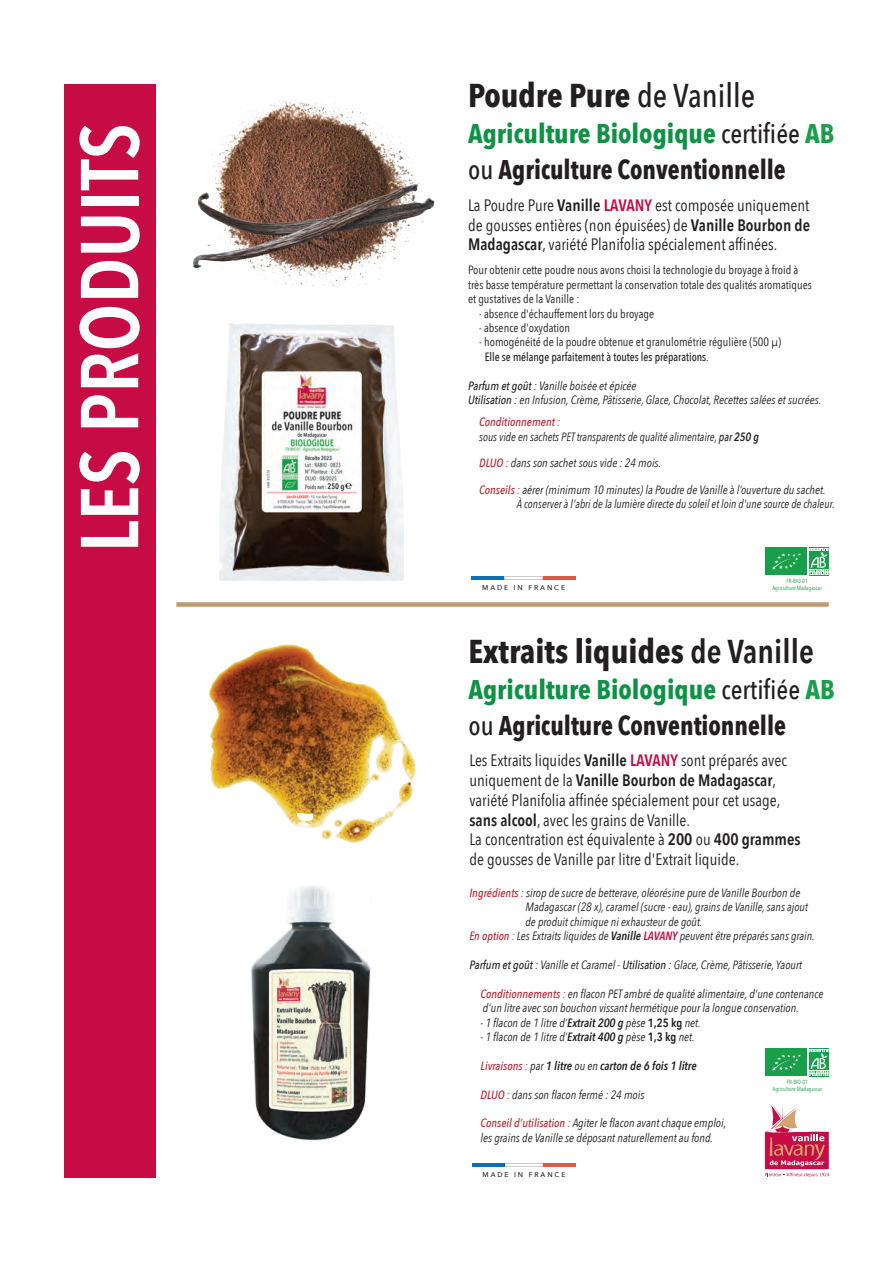
<style>
.page{position:relative;width:893px;height:1263px;background:#fff}
.page>*{position:absolute;margin:0;border:0;box-sizing:border-box;transform-origin:0 0}
.t1{font:600 81px "Avenir Next Condensed";color:#fff}
.t2{font:700 33px "Avenir Next Condensed";color:#231f20}
.t3{font:700 27px/36px "Avenir Next Condensed";color:#231f20;scale:.93 1}
.t4{font:16.5px/19.8px "Avenir Next Condensed";color:#231f20}
.t5{font:italic 12px/14.4px "Avenir Next Condensed";color:#231f20}
.t6{font:12px/14.4px "Avenir Next Condensed";color:#231f20}
.t7{font:italic 12px/14.4px "Avenir Next Condensed";color:#231f20;scale:.95 1}
.t8{font:italic 600 12px "Avenir Next Condensed";color:#231f20}
.t9{font:500 6.9px "Avenir Next";letter-spacing:.27em;color:#231f20}
.t10{font:6px/7.2px "Avenir Next Condensed";color:#189f49;text-align:center}
.s1{font-weight:500}
.s2{color:#0d9344}
.s3{color:#189f49}
.s4{font-weight:600}
.s5{font-weight:600;color:#c70b45}
.s6{font-weight:500;color:#be1d2c}
.s7{color:#be1d2c}
.s8{font-weight:600;font-style:normal}
.s9{font-weight:400;color:#be1d2c}
.s10{font-weight:400}
</style>
<div class="page">
<svg style="left:809px;top:547px;width:20px;height:29px"></svg>
<div style="left:765px;top:547px;width:42px;height:28px;background:#189f49"></div>
<svg style="left:772px;top:553px;width:29px;height:17px"></svg>
<svg style="left:809px;top:1048px;width:20px;height:29px"></svg>
<div style="left:765px;top:1048px;width:42px;height:28px;background:#189f49"></div>
<svg style="left:772px;top:1054px;width:29px;height:17px"></svg>
<div style="left:64px;top:84px;width:91px;height:1094px;background:#c70b45"></div>
<svg style="left:765px;top:1104px;width:64px;height:73px"></svg>
<div style="left:176px;top:602px;width:653px;height:5px;background:#c39a6b"></div>
<img style="left:193px;top:101px;width:242px;height:185px">
<hr style="left:472px;top:577px;width:32px;height:3px;background:#106eb5">
<hr style="left:504px;top:577px;width:39px;height:3px;background:#231f20">
<hr style="left:543px;top:577px;width:32px;height:3px;background:#e05942">
<hr style="left:472px;top:1163px;width:32px;height:3px;background:#106eb5">
<hr style="left:504px;top:1163px;width:39px;height:3px;background:#231f20">
<hr style="left:543px;top:1163px;width:33px;height:3px;background:#e05942">
<img style="left:220px;top:324px;width:183px;height:256px">
<img style="left:251px;top:885px;width:120px;height:256px">
<img style="left:209px;top:644px;width:207px;height:199px">
<h1 class="t1" style="left:40px;top:553px;width:431px;rotate:-90deg">LES PRODUITS</h1>
<h2 class="t2" style="left:468px;top:75px;width:289px">Poudre Pure <span class="s1">de Vanille</span></h2>
<h3 class="t3" style="left:468px;top:116px;width:395px"><span class="s2">Agriculture Biologique</span> <span class="s1">certifiée</span> <span class="s3">AB </span><span class="s1">ou</span> Agriculture Conventionnelle</h3>
<h3 class="t4" style="left:468px;top:194px;width:343px;text-align:justify">La Poudre Pure <span class="s4">Vanille</span> <span class="s5">LAVANY</span> est composée uniquement de gousses entières (non épuisées) de <span class="s4">Vanille Bourbon de Madagascar</span>, variété Planifolia spécialement affinées.</h3>
<p class="t6" style="left:468px;top:262px;width:345px">Pour obtenir cette poudre nous avons choisi la technologie du broyage à froid à très basse température permettant la conservation totale des qualités aromatiques et gustatives de la Vanille :</p>
<p class="t6" style="left:479px;top:306px;width:177px">- absence d'échauffement lors du broyage</p>
<p class="t6" style="left:479px;top:320px;width:92px">- absence d'oxydation</p>
<p class="t6" style="left:485px;top:334px;width:298px;text-indent:-6px">- homogénéité de la poudre obtenue et granulométrie régulière (500 µ)<br><span class="s1">Elle se mélange parfaitement à toutes les préparations</span>.</p>
<p class="t5" style="left:468px;top:378px;width:355px"><span class="s1">Parfum et goût</span> : Vanille boisée et épicée<br><span class="s1">Utilisation</span> : en Infusion, Crème, Pâtisserie, Glace, Chocolat, Recettes salées et sucrées.</p>
<p class="t7" style="left:479px;top:415px;width:296px"><span class="s6">Conditionnement</span> <span class="s7">:<br></span>sous vide en sachets PET transparents de qualité alimentaire, <span class="s1">par</span> <span class="s4">250 g</span></p>
<p class="t5" style="left:479px;top:450px;width:348px;line-height:26.4px"><span class="s6">DLUO</span> <span class="s7">:</span> dans son sachet sous vide : 24 mois.<br><span class="s6">Conseils</span> <span class="s7">:</span> aérer (minimum 10 minutes) la Poudre de Vanille à l’ouverture du sachet.</p>
<p class="t7" style="left:517px;top:497px;width:336px">À conserver à l'abri de la lumière directe du soleil et loin d'une source de chaleur.</p>
<p class="t9" style="left:482px;top:582px;width:84px">MADE IN FRANCE</p>
<p class="t10" style="left:772px;top:577px;width:51px">FR-BIO-01<br>Agriculture Madagascar</p>
<h2 class="t2" style="left:468px;top:632px;width:347px">Extraits liquides <span class="s4">de Vanille</span></h2>
<h3 class="t3" style="left:468px;top:672px;width:395px"><span class="s2">Agriculture Biologique</span> <span class="s1">certifiée</span> <span class="s3">AB </span><span class="s1">ou</span> Agriculture Conventionnelle</h3>
<p class="t4" style="left:469px;top:750px;width:333px">Les Extraits liquides <span class="s4">Vanille</span> <span class="s5">LAVANY</span> sont préparés avec uniquement de la <span class="s4">Vanille Bourbon de Madagascar</span>, variété Planifolia affinée spécialement pour cet usage, <span class="s4">sans alcool</span>, avec les grains de Vanille.<br>La concentration est équivalente à <span class="s4">200</span> ou <span class="s4">400 grammes </span>de gousses de Vanille par litre d'Extrait liquide.</p>
<p class="t5" style="left:469px;top:885px;width:333px"><span class="s6">Ingrédients</span> <span class="s7">:</span> sirop de sucre de betterave, oléorésine pure de Vanille Bourbon de</p>
<p class="t5" style="left:526px;top:900px;width:284px">Madagascar (28 x), caramel (sucre - eau), grains de Vanille, sans ajout</p>
<p class="t5" style="left:526px;top:914px;width:178px">de produit chimique ni exhausteur de goût.</p>
<p class="t5" style="left:469px;top:929px;width:347px"><span class="s6">En option</span> <span class="s7">:</span> Les Extraits liquides de <span class="s4">Vanille</span> <span class="s5">LAVANY</span> peuvent être préparés sans grain.</p>
<p class="t5" style="left:469px;top:957px;width:334px"><span class="s1">Parfum et goût</span> : Vanille et Caramel - <span class="s1">Utilisation</span> : Glace, Crème, Pâtisserie, Yaourt</p>
<p class="t5" style="left:480px;top:986px;width:344px"><span class="s6">Conditionnements</span> <span class="s7">:</span> en flacon PET ambré de qualité alimentaire, d'une contenance d'un litre avec son bouchon vissant hermétique pour la longue conservation.</p>
<p class="t5" style="left:480px;top:1015px;width:222px">- 1 flacon de 1 litre d’<span class="s4">Extrait 200 g</span> pèse <span class="s8">1,25 kg</span> net.</p>
<p class="t5" style="left:480px;top:1029px;width:216px">- 1 flacon de 1 litre d’<span class="s4">Extrait 400 g</span> pèse <span class="s8">1,3 kg</span> net.</p>
<p class="t8" style="left:481px;top:1058px;width:218px"><span class="s6">Livraisons</span> <span class="s9">:</span> <span class="s10">par</span> 1 litre <span class="s10">ou en</span> carton de 6 fois 1 litre</p>
<p class="t5" style="left:480px;top:1087px;width:165px"><span class="s6">DLUO</span> <span class="s7">:</span> dans son flacon fermé : 24 mois</p>
<p class="t5" style="left:480px;top:1116px;width:247px"><span class="s6">Conseil d'utilisation</span> <span class="s7">:</span> Agiter le flacon avant chaque emploi, les grains de Vanille se déposant naturellement au fond.</p>
<p class="t10" style="left:773px;top:1077px;width:51px">FR-BIO-01<br>Agriculture Madagascar</p>
<p class="t9" style="left:483px;top:1168px;width:84px">MADE IN FRANCE</p>
</div>
